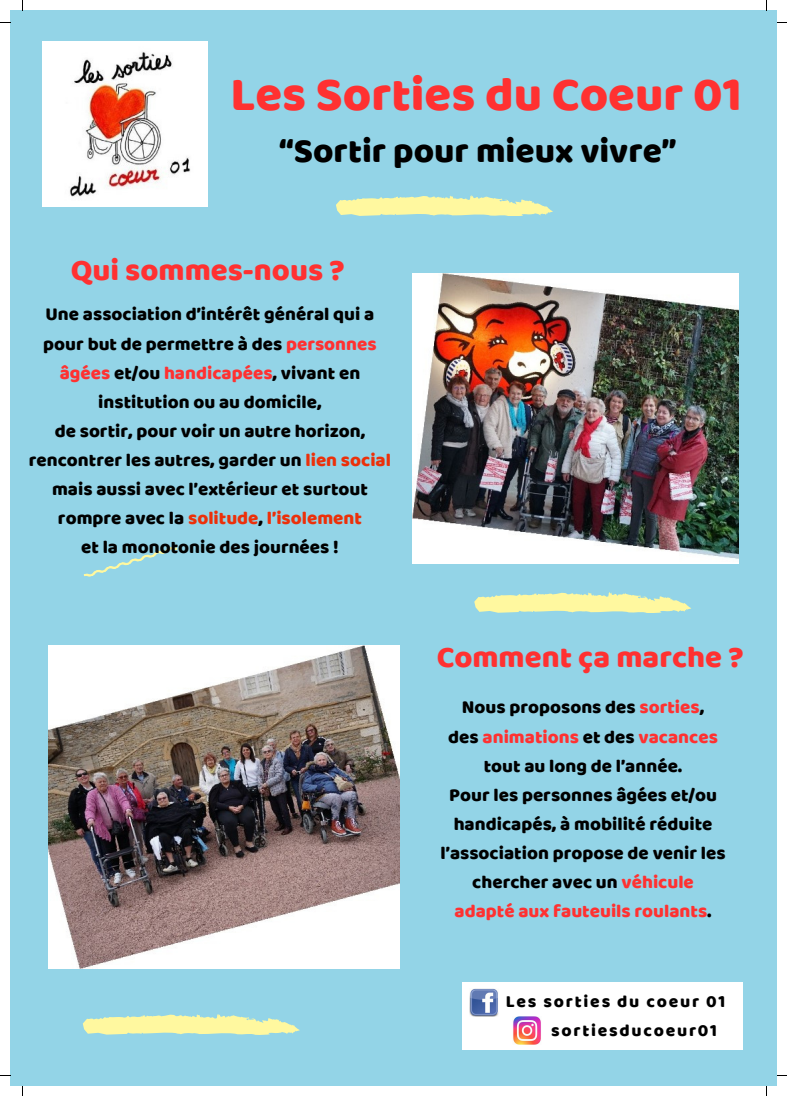
<style>
.page{position:relative;width:787px;height:1096px;background:#fff}
.page>*{position:absolute;margin:0;border:0;box-sizing:border-box;transform-origin:0 0}
.t1{font:48.75px "Baloo Thambi";color:#ff3131}
.t2{font:35px "Baloo";color:#000}
.t3{font:30.88px "Baloo";color:#ff3131}
.t4{font:18.75px/29px "Baloo";color:#000;text-align:center}
.t5{font:18.75px "Baloo";color:#ff3131}
.t6{font:18.75px "Baloo";color:#ec300a}
.t7{font:17.5px "Baloo";letter-spacing:.1em;color:#000}
.s1{color:#ff3131}
.s2{color:#ec300a}
.s3{color:#000}
</style>
<div class="page">
<div style="left:10px;top:10px;width:767px;height:1076px;background:#93d4e7"></div>
<svg style="left:83px;top:1014px;width:217px;height:20px"></svg>
<svg style="left:83px;top:547px;width:95px;height:30px"></svg>
<img style="left:43px;top:41px;width:165px;height:165px">
<img style="left:412px;top:273px;width:326px;height:290px">
<img style="left:49px;top:645px;width:350px;height:322px">
<div style="left:462px;top:982px;width:280px;height:67px;background:#fff"></div>
<svg style="left:474px;top:592px;width:217px;height:21px"></svg>
<svg style="left:336px;top:195px;width:217px;height:21px"></svg>
<img style="left:513px;top:1016px;width:28px;height:28px">
<img style="left:470px;top:988px;width:28px;height:28px">
<p class="t1" style="left:230px;top:59px;width:513px">Les Sorties du Coeur 01</p>
<p class="t2" style="left:279px;top:129px;width:399px">“Sortir pour mieux vivre”</p>
<p class="t3" style="left:71px;top:252px;width:276px">Qui sommes-nous ?</p>
<p class="t4" style="left:43px;top:299px;width:335px">Une association d’intérêt général qui a pour but de permettre à des <span class="s1">personnes âgées</span> et/ou <span class="s1">handicapées</span>, vivant en institution ou au domicile,</p>
<p class="t4" style="left:55px;top:415px;width:312px">de sortir, pour voir un autre horizon,</p>
<p class="t4" style="left:29px;top:444px;width:364px">rencontrer les autres, garder un <span class="s2">lien social</span></p>
<p class="t4" style="left:52px;top:473px;width:317px">mais aussi avec l’extérieur et surtout</p>
<p class="t6" style="left:58px;top:506px;width:305px"><span class="s3">rompre avec la</span> solitude<span class="s3">,</span> l’isolement</p>
<p class="t4" style="left:81px;top:531px;width:259px">et la monotonie des journées !</p>
<p class="t3" style="left:437px;top:638px;width:308px">Comment ça marche ?</p>
<p class="t4" style="left:462px;top:692px;width:244px">Nous proposons des <span class="s1">sorties</span>,</p>
<p class="t5" style="left:448px;top:725px;width:271px"><span class="s3">des</span> animations <span class="s3">et des</span> vacances</p>
<p class="t4" style="left:484px;top:750px;width:200px">tout au long de l’année.</p>
<p class="t4" style="left:449px;top:779px;width:269px">Pour les personnes âgées et/ou</p>
<p class="t4" style="left:454px;top:808px;width:260px">handicapés, à mobilité réduite</p>
<p class="t4" style="left:440px;top:837px;width:287px">l’association propose de venir les</p>
<p class="t4" style="left:472px;top:866px;width:223px">chercher avec un <span class="s1">véhicule</span></p>
<p class="t5" style="left:454px;top:899px;width:259px">adapté aux fauteuils roulants<span class="s3">.</span></p>
<p class="t7" style="left:506px;top:990px;width:221px">Les sorties du coeur 01</p>
<p class="t7" style="left:551px;top:1019px;width:168px">sortiesducoeur01</p>
</div>
